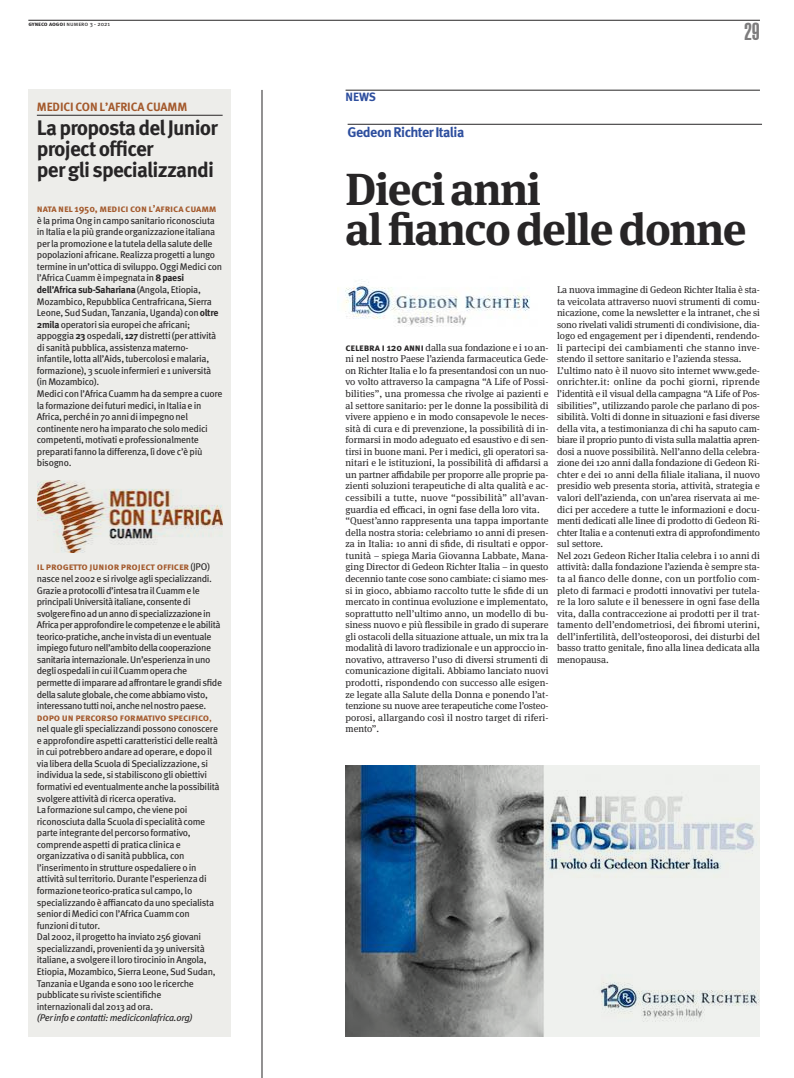
<style>
.page{position:relative;width:794px;height:1078px;background:#fff}
.page>*{position:absolute;margin:0;border:0;box-sizing:border-box;transform-origin:0 0}
.t1{font:700 44.8px/39.9px "Meta Serif OT";color:#272526}
.t2{font:900 extra-condensed 24px "Helvetica";color:#7d7c7d}
.t3{font:700 21px/21px "Meta Pro";letter-spacing:-.035em;color:#272526}
.t4{font:700 14px "Meta Pro";letter-spacing:-.035em;color:#2d4e9e}
.t5{font:700 12px "Meta Pro";letter-spacing:-.01em;color:#a45a2d}
.t6{font:700 12px "Meta Pro";color:#2d4e9e}
.t7{font:700 10px "Meta Pro";letter-spacing:-.01em;color:#a45a2d}
.t8{font:9.8px/11.6px "Meta Serif OT";color:#272526}
.t9{font:9.7px/11.5px "Meta Pro";letter-spacing:-.03em;color:#272526}
.t10{font:italic 9.7px "Meta Pro";letter-spacing:-.03em;color:#272526}
.t11{font:6px "Meta Pro";color:#272526}
.s1{font-weight:700}
.s2{font-weight:400;font-size:9.7px;color:#272526}
.s3{font-weight:400;font-size:9.7px}
.s4{font-family:"Meta Pro";font-weight:700;font-size:10px}
</style>
<div class="page">
<hr style="left:28px;top:20px;width:732px;height:1px;background:#272526">
<hr style="left:262px;top:90px;width:1px;height:987px;background:#272526">
<hr style="left:345px;top:90px;width:415px;height:1px;background:#272526">
<hr style="left:348px;top:124px;width:414px;height:1px;background:#272526">
<img style="left:337px;top:279px;width:193px;height:48px">
<img style="left:345px;top:765px;width:415px;height:271px">
<div style="left:28px;top:90px;width:203px;height:946px;background:#ededea"></div>
<hr style="left:37px;top:115px;width:186px;height:1px;background:#272526">
<img style="left:38px;top:480px;width:185px;height:73px">
<p class="t11" style="left:28px;top:22px;width:83px"><span class="s1">gyneco aogoi</span> numero 3 - 2021</p>
<p class="t5" style="left:37px;top:102px;width:152px">MEDICI CON L’AFRICA CUAMM</p>
<h3 class="t3" style="left:37px;top:119px;width:183px">La proposta del Junior project officer<br>per gli specializzandi</h3>
<p class="t7" style="left:37px;top:205px;width:181px">nata nel 1950, medici con l’africa cuamm</p>
<p class="t9" style="left:37px;top:215px;width:187px">è la prima Ong in campo sanitario riconosciuta in Italia e la più grande organizzazione italiana per la promozione e la tutela della salute delle popolazioni africane. Realizza progetti a lungo termine in un’ottica di sviluppo. Oggi Medici con l’Africa Cuamm è impegnata in <span class="s1">8 paesi dell’Africa sub-Sahariana</span> (Angola, Etiopia, Mozambico, Repubblica Centrafricana, Sierra Leone, Sud Sudan, Tanzania, Uganda) con <span class="s1">oltre 2mila</span> operatori sia europei che africani; appoggia <span class="s1">23</span> ospedali, <span class="s1">127</span> distretti (per attività di sanità pubblica, assistenza materno&shy;infantile, lotta all’Aids, tubercolosi e malaria, formazione), 3 scuole infermieri e 1 università (in Mozambico).<br>Medici con l’Africa Cuamm ha da sempre a cuore la formazione dei futuri medici, in Italia e in Africa, perché in 70 anni di impegno nel continente nero ha imparato che solo medici competenti, motivati e professionalmente preparati fanno la differenza, lì dove c’è più bisogno.</p>
<p class="t7" style="left:37px;top:563px;width:175px">il progetto junior project officer <span class="s2">(JPO)</span></p>
<p class="t9" style="left:37px;top:573px;width:187px">nasce nel 2002 e si rivolge agli specializzandi.<br>Grazie a protocolli d’intesa tra il Cuamm e le principali Università italiane, consente di svolgere fino ad un anno di specializzazione in Africa per approfondire le competenze e le abilità teorico-pratiche, anche in vista di un eventuale impiego futuro nell’ambito della cooperazione sanitaria internazionale. Un’esperienza in uno degli ospedali in cui il Cuamm opera che permette di imparare ad affrontare le grandi sfide della salute globale, che come abbiamo visto, interessano tutti noi, anche nel nostro paese.</p>
<p class="t7" style="left:37px;top:713px;width:177px">dopo un percorso formativo specifico<span class="s3">,</span></p>
<p class="t9" style="left:37px;top:723px;width:184px">nel quale gli specializzandi possono conoscere e approfondire aspetti caratteristici delle realtà in cui potrebbero andare ad operare, e dopo il via libera della Scuola di Specializzazione, si individua la sede, si stabiliscono gli obiettivi formativi ed eventualmente anche la possibilità svolgere attività di ricerca operativa.<br>La formazione sul campo, che viene poi riconosciuta dalla Scuola di specialità come parte integrante del percorso formativo, comprende aspetti di pratica clinica e organizzativa o di sanità pubblica, con l’inserimento in strutture ospedaliere o in attività sul territorio. Durante l’esperienza di formazione teorico-pratica sul campo, lo specializzando è affiancato da uno specialista senior di Medici con l’Africa Cuamm con funzioni di tutor.<br>Dal 2002, il progetto ha inviato 256 giovani specializzandi, provenienti da 39 università italiane, a svolgere il loro tirocinio in Angola, Etiopia, Mozambico, Sierra Leone, Sud Sudan, Tanzania e Uganda e sono 100 le ricerche pubblicate su riviste scientifiche<br>internazionali dal 2013 ad ora.</p>
<p class="t10" style="left:37px;top:1013px;width:157px">(Per info e contatti: mediciconlafrica.org)</p>
<p class="t6" style="left:345px;top:92px;width:32px">NEWS</p>
<h3 class="t4" style="left:348px;top:127px;width:118px">Gedeon Richter Italia</h3>
<h2 class="t2" style="left:744px;top:23px;width:17px">29</h2>
<h1 class="t1" style="left:345px;top:173px;width:402px">Dieci anni<br>al fianco delle donne</h1>
<p class="t8" style="left:345px;top:342px;width:204px"><span class="s4">celebra i 120 anni</span> dalla sua fondazione e i 10 an&shy;ni nel nostro Paese l’azienda farmaceutica Gede&shy;on Richter Italia e lo fa presentandosi con un nuo&shy;vo volto attraverso la campagna “A Life of Possi&shy;bilities”, una promessa che rivolge ai pazienti e al settore sanitario: per le donne la possibilità di vivere appieno e in modo consapevole le neces&shy;sità di cura e di prevenzione, la possibilità di in&shy;formarsi in modo adeguato ed esaustivo e di sen&shy;tirsi in buone mani. Per i medici, gli operatori sa&shy;nitari e le istituzioni, la possibilità di affidarsi a un partner affidabile per proporre alle proprie pa&shy;zienti soluzioni terapeutiche di alta qualità e ac&shy;cessibili a tutte, nuove “possibilità” all’avan&shy;guardia ed efficaci, in ogni fase della loro vita. “Quest’anno rappresenta una tappa importante della nostra storia: celebriamo 10 anni di presen&shy;za in Italia: 10 anni di sfide, di risultati e oppor&shy;tunità – spiega Maria Giovanna Labbate, Mana&shy;ging Director di Gedeon Richter Italia – in questo decennio tante cose sono cambiate: ci siamo mes&shy;si in gioco, abbiamo raccolto tutte le sfide di un mercato in continua evoluzione e implementato, soprattutto nell’ultimo anno, un modello di bu&shy;siness nuovo e più flessibile in grado di superare gli ostacoli della situazione attuale, un mix tra la modalità di lavoro tradizionale e un approccio in&shy;novativo, attraverso l’uso di diversi strumenti di comunicazione digitali. Abbiamo lanciato nuovi prodotti, rispondendo con successo alle esigen&shy;ze legate alla Salute della Donna e ponendo l’at&shy;tenzione su nuove aree terapeutiche come l’osteo&shy;porosi, allargando così il nostro target di riferi&shy;mento”.</p>
<p class="t8" style="left:557px;top:284px;width:204px">La nuova immagine di Gedeon Richter Italia è sta&shy;ta veicolata attraverso nuovi strumenti di comu&shy;nicazione, come la newsletter e la intranet, che si sono rivelati validi strumenti di condivisione, dia&shy;logo ed engagement per i dipendenti, rendendo&shy;li partecipi dei cambiamenti che stanno inve&shy;stendo il settore sanitario e l’azienda stessa.<br>L’ultimo nato è il nuovo sito internet www.gede&shy;onrichter.it: online da pochi giorni, riprende l’identità e il visual della campagna “A Life of Pos&shy;sibilities”, utilizzando parole che parlano di pos&shy;sibilità. Volti di donne in situazioni e fasi diverse della vita, a testimonianza di chi ha saputo cam&shy;biare il proprio punto di vista sulla malattia apren&shy;dosi a nuove possibilità. Nell’anno della celebra&shy;zione dei 120 anni dalla fondazione di Gedeon Ri&shy;chter e dei 10 anni della filiale italiana, il nuovo presidio web presenta storia, attività, strategia e valori dell’azienda, con un’area riservata ai me&shy;dici per accedere a tutte le informazioni e docu&shy;menti dedicati alle linee di prodotto di Gedeon Ri&shy;chter Italia e a contenuti extra di approfondimento sul settore.<br>Nel 2021 Gedeon Richer Italia celebra i 10 anni di attività: dalla fondazione l’azienda è sempre sta&shy;ta al fianco delle donne, con un portfolio com&shy;pleto di farmaci e prodotti innovativi per tutela&shy;re la loro salute e il benessere in ogni fase della vita, dalla contraccezione ai prodotti per il trat&shy;tamento dell’endometriosi, dei fibromi uterini, dell’infertilità, dell’osteoporosi, dei disturbi del basso tratto genitale, fino alla linea dedicata alla menopausa.</p>
</div>
